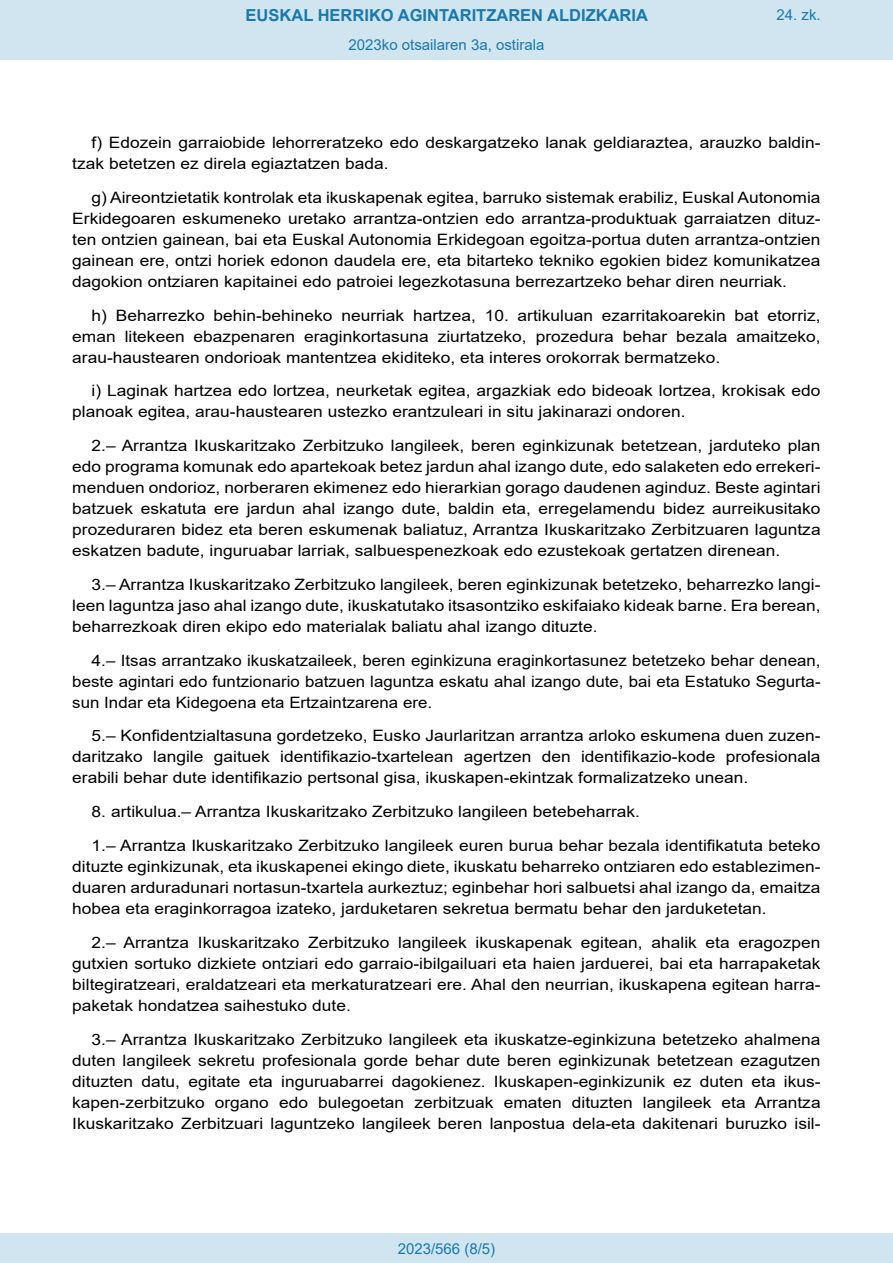
<style>
.page{position:relative;width:893px;height:1263px;background:#fff}
.page>*{position:absolute;margin:0;border:0;box-sizing:border-box;transform-origin:0 0}
.t1{font:700 16.5px "Arial";color:#1879ad}
.BOPVDetalle{font:15.6px/21px "Arial";color:#000;text-align:justify;scale:1.11 1}
.Paginacion_Centro{font:15px "Arial";color:#1879ad}
</style>
<div class="page">
<div style="left:0;top:0;width:893px;height:60px;background:#d0e5f0"></div>
<div style="left:0;top:1233px;width:893px;height:30px;background:#d0e5f0"></div>
<p class="t1" style="left:246px;top:3px;width:404px">EUSKAL HERRIKO AGINTARITZAREN ALDIZKARIA</p>
<p class="Paginacion_Centro" style="left:348px;top:35px;width:197px">2023ko otsailaren 3a, ostirala</p>
<p class="Paginacion_Centro" style="left:776px;top:5px;width:46px">24. zk.</p>
<p class="BOPVDetalle" style="left:72px;top:132px;width:676px;text-indent:19px">f) Edozein garraiobide lehorreratzeko edo deskargatzeko lanak geldiaraztea, arauzko baldin&shy;tzak betetzen ez direla egiaztatzen bada.</p>
<p class="BOPVDetalle" style="left:72px;top:187px;width:676px;text-indent:19px">g) Aireontzietatik kontrolak eta ikuskapenak egitea, barruko sistemak erabiliz, Euskal Autonomia Erkidegoaren eskumeneko uretako arrantza-ontzien edo arrantza-produktuak garraiatzen dituz&shy;ten ontzien gainean, bai eta Euskal Autonomia Erkidegoan egoitza-portua duten arrantza-ontzien gainean ere, ontzi horiek edonon daudela ere, eta bitarteko tekniko egokien bidez komunikatzea dagokion ontziaren kapitainei edo patroiei legezkotasuna berrezartzeko behar diren neurriak.</p>
<p class="BOPVDetalle" style="left:72px;top:305px;width:676px;text-indent:19px">h) Beharrezko behin-behineko neurriak hartzea, 10. artikuluan ezarritakoarekin bat etorriz, eman litekeen ebazpenaren eraginkortasuna ziurtatzeko, prozedura behar bezala amaitzeko, arau-haustearen ondorioak mantentzea ekiditeko, eta interes orokorrak bermatzeko.</p>
<p class="BOPVDetalle" style="left:72px;top:380px;width:676px;text-indent:19px">i) Laginak hartzea edo lortzea, neurketak egitea, argazkiak edo bideoak lortzea, krokisak edo planoak egitea, arau-haustearen ustezko erantzuleari in situ jakinarazi ondoren.</p>
<p class="BOPVDetalle" style="left:72px;top:435px;width:676px;text-indent:19px">2.– Arrantza Ikuskaritzako Zerbitzuko langileek, beren eginkizunak betetzean, jarduteko plan edo programa komunak edo apartekoak betez jardun ahal izango dute, edo salaketen edo errekeri&shy;menduen ondorioz, norberaren ekimenez edo hierarkian gorago daudenen aginduz. Beste agintari batzuek eskatuta ere jardun ahal izango dute, baldin eta, erregelamendu bidez aurreikusitako prozeduraren bidez eta beren eskumenak baliatuz, Arrantza Ikuskaritzako Zerbitzuaren laguntza eskatzen badute, inguruabar larriak, salbuespenezkoak edo ezustekoak gertatzen direnean.</p>
<p class="BOPVDetalle" style="left:72px;top:574px;width:676px;text-indent:19px">3.– Arrantza Ikuskaritzako Zerbitzuko langileek, beren eginkizunak betetzeko, beharrezko langi&shy;leen laguntza jaso ahal izango dute, ikuskatutako itsasontziko eskifaiako kideak barne. Era berean, beharrezkoak diren ekipo edo materialak baliatu ahal izango dituzte.</p>
<p class="BOPVDetalle" style="left:72px;top:650px;width:676px;text-indent:19px">4.– Itsas arrantzako ikuskatzaileek, beren eginkizuna eraginkortasunez betetzeko behar denean, beste agintari edo funtzionario batzuen laguntza eskatu ahal izango dute, bai eta Estatuko Segurta&shy;sun Indar eta Kidegoena eta Ertzaintzarena ere.</p>
<p class="BOPVDetalle" style="left:72px;top:725px;width:676px;text-indent:19px">5.– Konfidentzialtasuna gordetzeko, Eusko Jaurlaritzan arrantza arloko eskumena duen zuzen&shy;daritzako langile gaituek identifikazio-txartelean agertzen den identifikazio-kode profesionala erabili behar dute identifikazio pertsonal gisa, ikuskapen-ekintzak formalizatzeko unean.</p>
<p class="BOPVDetalle" style="left:92px;top:801px;width:496px">8. artikulua.– Arrantza Ikuskaritzako Zerbitzuko langileen betebeharrak.</p>
<p class="BOPVDetalle" style="left:72px;top:835px;width:676px;text-indent:19px">1.– Arrantza Ikuskaritzako Zerbitzuko langileek euren burua behar bezala identifikatuta beteko dituzte eginkizunak, eta ikuskapenei ekingo diete, ikuskatu beharreko ontziaren edo establezimen&shy;duaren arduradunari nortasun-txartela aurkeztuz; eginbehar hori salbuetsi ahal izango da, emaitza hobea eta eraginkorragoa izateko, jarduketaren sekretua bermatu behar den jarduketetan.</p>
<p class="BOPVDetalle" style="left:72px;top:932px;width:676px;text-indent:19px">2.– Arrantza Ikuskaritzako Zerbitzuko langileek ikuskapenak egitean, ahalik eta eragozpen gutxien sortuko dizkiete ontziari edo garraio-ibilgailuari eta haien jarduerei, bai eta harrapaketak biltegiratzeari, eraldatzeari eta merkaturatzeari ere. Ahal den neurrian, ikuskapena egitean harra&shy;paketak hondatzea saihestuko dute.</p>
<p class="BOPVDetalle" style="left:72px;top:1028px;width:676px;text-indent:19px">3.– Arrantza Ikuskaritzako Zerbitzuko langileek eta ikuskatze-eginkizuna betetzeko ahalmena duten langileek sekretu profesionala gorde behar dute beren eginkizunak betetzean ezagutzen dituzten datu, egitate eta inguruabarrei dagokienez. Ikuskapen-eginkizunik ez duten eta ikus&shy;kapen-zerbitzuko organo edo bulegoetan zerbitzuak ematen dituzten langileek eta Arrantza Ikuskaritzako Zerbitzuari laguntzeko langileek beren lanpostua dela-eta dakitenari buruzko isil-</p>
<p class="Paginacion_Centro" style="left:398px;top:1238px;width:99px">2023/566 (8/5)</p>
</div>
